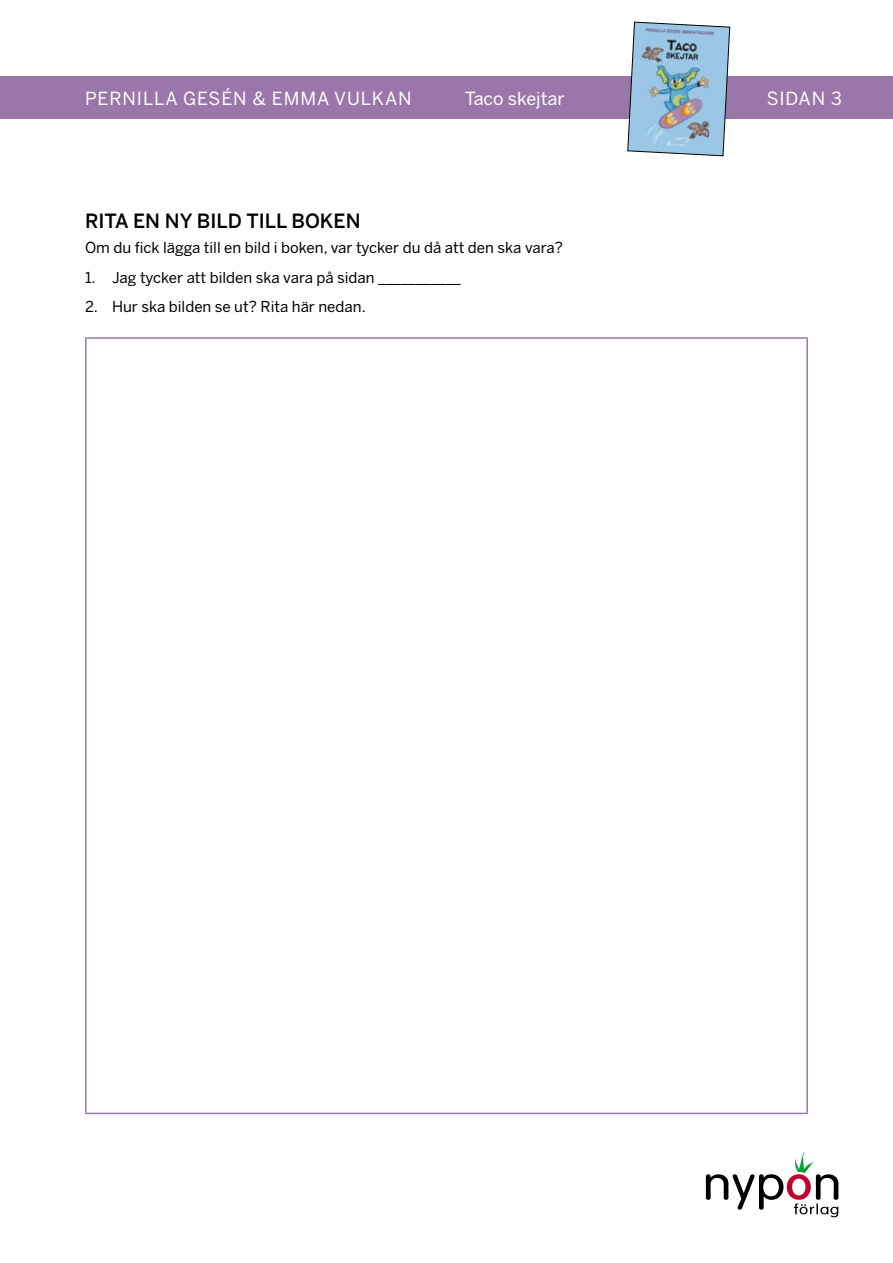
<style>
.page{position:relative;width:893px;height:1263px;background:#fff}
.page>*{position:absolute;margin:0;border:0;box-sizing:border-box;transform-origin:0 0}
.t1{font:500 19.5px "Benton Sans";color:#000}
.t2{font:18px "Benton Sans";letter-spacing:.05em;color:#fff}
.t3{font:18px "Benton Sans";color:#fff}
.t4{font:15px "Benton Sans";color:#000}
</style>
<div class="page">
<svg style="left:706px;top:1152px;width:132px;height:65px"></svg>
<div style="left:0;top:77px;width:893px;height:42px;background:#97a"></div>
<img style="left:627px;top:21px;width:103px;height:136px">
<hr style="left:85px;top:337px;width:723px;height:2px;background:#97a">
<hr style="left:85px;top:339px;width:2px;height:774px;background:#97a">
<hr style="left:806px;top:339px;width:2px;height:774px;background:#97a">
<hr style="left:85px;top:1113px;width:723px;height:1px;background:#97a">
<p class="t2" style="left:85px;top:87px;width:328px">PERNILLA GESÉN &amp; EMMA VULKAN</p>
<p class="t3" style="left:465px;top:87px;width:101px">Taco skejtar</p>
<p class="t2" style="left:767px;top:87px;width:77px">SIDAN 3</p>
<h1 class="t1" style="left:85px;top:209px;width:277px">RITA EN NY BILD TILL BOKEN</h1>
<p class="t4" style="left:85px;top:239px;width:479px">Om du fick lägga till en bild i boken, var tycker du då att den ska vara?</p>
<p class="t4" style="left:85px;top:268px;width:377px">1. Jag tycker att bilden ska vara på sidan ___________</p>
<p class="t4" style="left:85px;top:298px;width:282px">2. Hur ska bilden se ut? Rita här nedan.</p>
</div>
